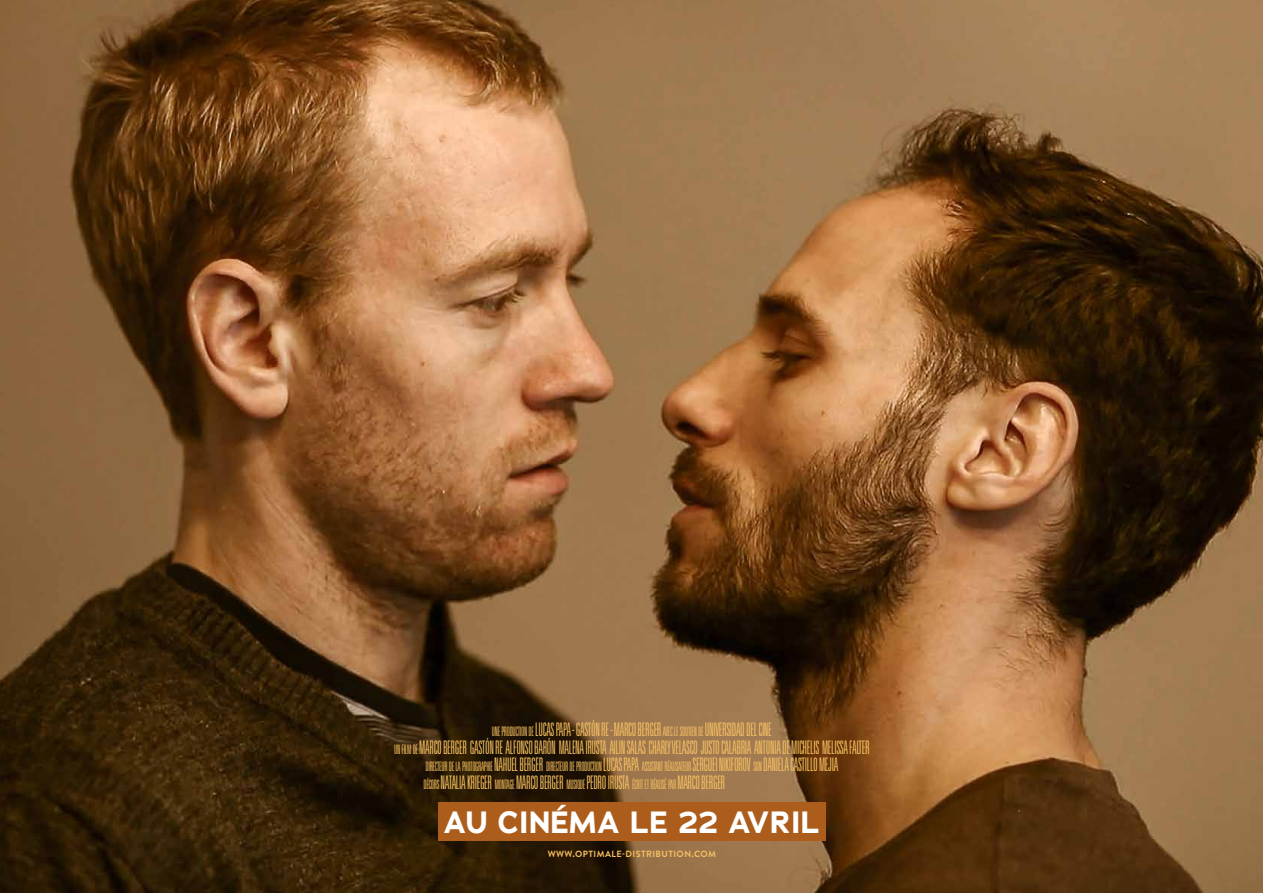
<style>
.page{position:relative;width:1263px;height:893px;background:#fff}
.page>*{position:absolute;margin:0;border:0;box-sizing:border-box;transform-origin:0 0}
.t1{font:700 30.6px "Adrianna";letter-spacing:.015em;color:#fff}
.t2{font:300 ultra-condensed 18.75px/17.5px "Univers LT";letter-spacing:-.025em;color:#f6c061;text-align:center;scale:.74 1}
.t3{font:300 ultra-condensed 13.05px "Univers LT";letter-spacing:-.035em;color:#f6c061;scale:.74 1}
.t4{font:700 9px "Brandon Text";letter-spacing:.045em;color:#f6c061}
.s1{font-size:13.05px}
.s2{font-size:18.75px}
.s3{font-style:inherit}
</style>
<div class="page">
<img style="left:0;top:0;width:1263px;height:893px">
<div style="left:438px;top:802px;width:387px;height:39px;background:#ad5d1b"></div>
<p class="t2" style="left:394px;top:720px;width:644px"><span class="s1">UNEPRODUCTIONDE</span>LUCAS PAPA - GASTÓN RE - MARCO BERGER<span class="s1">AVECLESOUTIENDE</span>UNIVERSIDAD DEL CINE<br><span class="s1">UNFILM DE</span>MARCO BERGER GASTÓN RE ALFONSO BARÓN MALENA IRUSTA AILIN SALAS CHARLY VELASCO JUSTO CALABRIA ANTONIA DE MICHELIS MELISSA FALTER</p>
<p class="t3" style="left:425px;top:760px;width:559px">DIRECTEUR DE LA PHOTOGRAPHIE <span class="s2">NAHUEL BERGER</span> DIRECTEUR DE PRODUCTION <span class="s2">LUCAS PAPA</span> ASSISTANT RÉALISATEUR <span class="s2">SERGUEI NIKIFOROV</span> SON <span class="s2">DANIELA CASTILLO MEJIA</span></p>
<p class="t2" style="left:423px;top:773px;width:409px"><span class="s1">DÉCORS</span><span class="s3">N</span>ATALIA KRIEGER <span class="s1">MONTAGE</span>MARCO BERGER <span class="s1">MUSIQUE</span>PEDRO IRUSTA <span class="s1">ÉCRITETRÉALISÉPAR</span>MARCO BERGER</p>
<h1 class="t1" style="left:444px;top:802px;width:378px">AU CINÉMA LE 22 AVRIL</h1>
<p class="t4" style="left:548px;top:848px;width:170px">WWW.OPTIMALE-DISTRIBUTION.COM</p>
</div>
